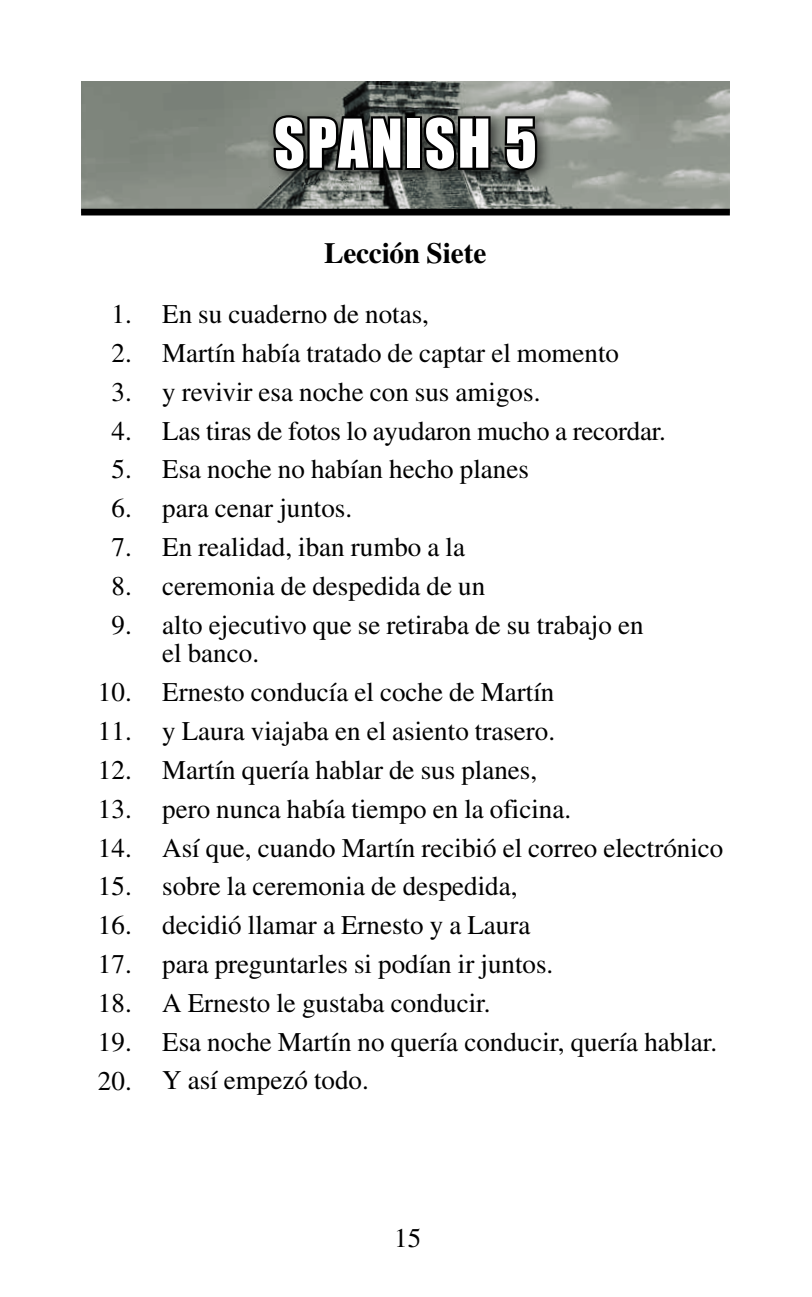
<style>
.page{position:relative;width:812px;height:1297px;background:#fff}
.page>*{position:absolute;margin:0;border:0;box-sizing:border-box;transform-origin:0 0}
.t1{font:62.1px "Impact";letter-spacing:.04em;color:#fff;scale:.96 1}
.t2{font:700 29.25px "Times";letter-spacing:-.01em;color:#000}
.t3{font:27px/38.7px "Times";color:#000;text-align:justify}
</style>
<div class="page">
<img style="left:81px;top:81px;width:648px;height:128px">
<div style="left:266px;top:109px;width:287px;height:77px;background:#000;opacity:.55"></div>
<svg style="left:270px;top:86px;width:134px;height:88px;background:#3d403d"></svg>
<div style="left:405px;top:116px;width:17px;height:54px;border:4px solid #000"></div>
<svg style="left:420px;top:112px;width:72px;height:62px;background:#282a28"></svg>
<svg style="left:502px;top:114px;width:37px;height:60px;background:#313331"></svg>
<div style="left:81px;top:209px;width:648px;height:6px;background:#000"></div>
<p class="t3" style="left:111px;top:294px;width:22px">1.<br>2.<br>3.<br>4.<br>5.<br>6.<br>7.<br>8.<br>9.</p>
<p class="t3" style="left:98px;top:672px;width:35px">10.<br>11.<br>12.<br>13.<br>14.<br>15.<br>16.<br>17.<br>18.<br>19.<br>20.</p>
<h1 class="t1" style="left:274px;top:95px;width:275px">SPANISH 5</h1>
<p class="t2" style="left:324px;top:236px;width:164px">Lección Siete</p>
<p class="t3" style="left:162px;top:294px;width:505px;text-align:left">En su cuaderno de notas,<br>Martín había tratado de captar el momento<br>y revivir esa noche con sus amigos.<br>Las tiras de fotos lo ayudaron mucho a recordar.<br>Esa noche no habían hecho planes<br>para cenar juntos.<br>En realidad, iban rumbo a la<br>ceremonia de despedida de un<br>alto ejecutivo que se retiraba de su trabajo en</p>
<p class="t3" style="left:162px;top:633px;width:562px;text-align:left">el banco.<br>Ernesto conducía el coche de Martín<br>y Laura viajaba en el asiento trasero.<br>Martín quería hablar de sus planes,<br>pero nunca había tiempo en la oficina.<br>Así que, cuando Martín recibió el correo electrónico sobre la ceremonia de despedida,<br>decidió llamar a Ernesto y a Laura<br>para preguntarles si podían ir juntos.<br>A Ernesto le gustaba conducir.<br>Esa noche Martín no quería conducir, quería hablar.<br>Y así empezó todo.</p>
<p class="t3" style="left:394px;top:1218px;width:28px">15</p>
</div>
